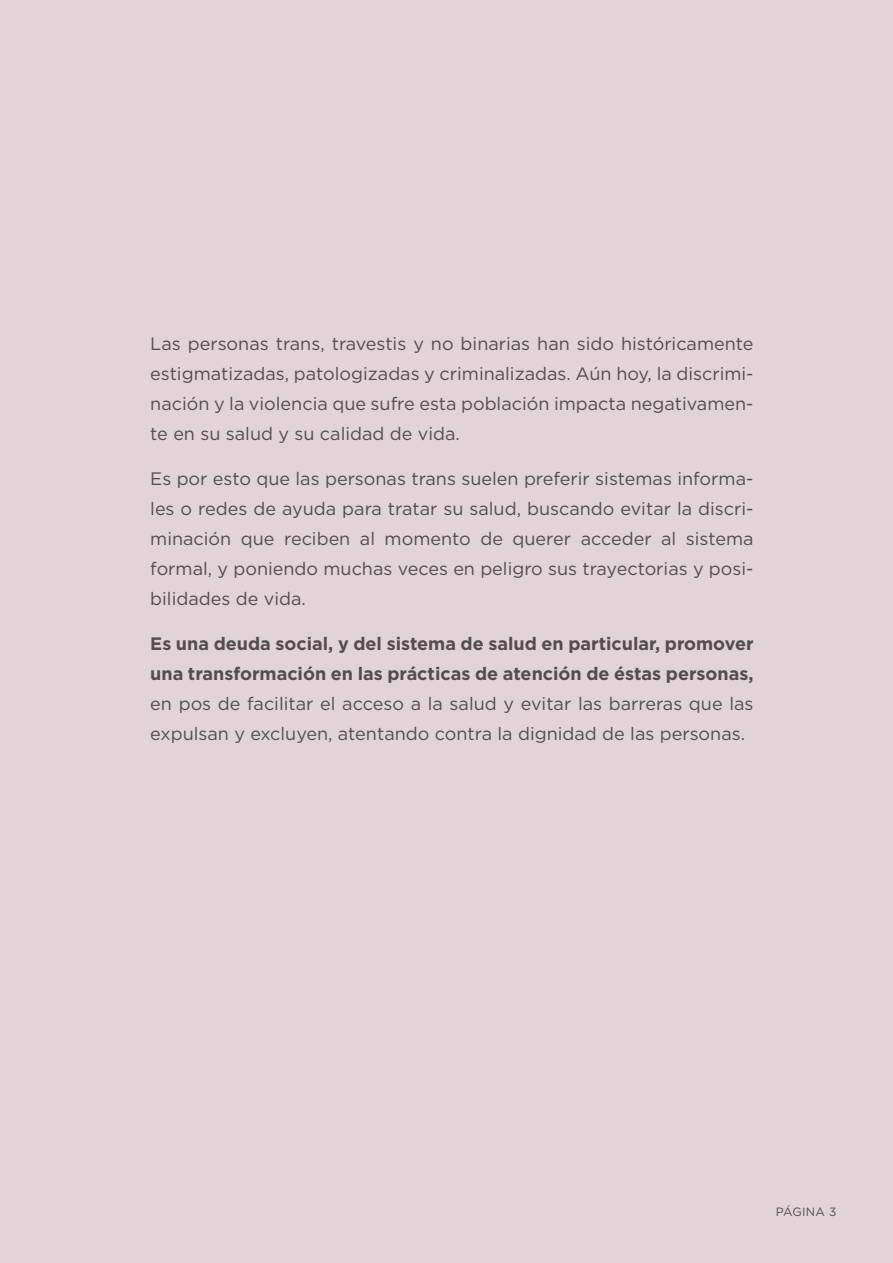
<style>
.page{position:relative;width:893px;height:1263px;background:#e2d3d9}
.page>*{position:absolute;margin:0;border:0;box-sizing:border-box;transform-origin:0 0}
.t1{font:18px/30px "Gotham";color:#524e4b;text-align:justify}
.t2{font:700 18px/30px "Gotham";color:#524e4b}
.t3{font:12px "Gotham";letter-spacing:.02em;color:#524e4b}
</style>
<div class="page">
<p class="t1" style="left:150px;top:328px;width:605px">Las personas trans, travestis y no binarias han sido históricamente estigmatizadas, patologizadas y criminalizadas. Aún hoy, la discrimi&shy;nación y la violencia que sufre esta población impacta negativamen&shy;te en su salud y su calidad de vida.</p>
<p class="t1" style="left:150px;top:464px;width:605px">Es por esto que las personas trans suelen preferir sistemas informa&shy;les o redes de ayuda para tratar su salud, buscando evitar la discri&shy;minación que reciben al momento de querer acceder al sistema formal, y poniendo muchas veces en peligro sus trayectorias y posi&shy;bilidades de vida.</p>
<p class="t2" style="left:150px;top:629px;width:605px">Es una deuda social, y del sistema de salud en particular, promover una transformación en las prácticas de atención de éstas personas,</p>
<p class="t1" style="left:150px;top:689px;width:605px">en pos de facilitar el acceso a la salud y evitar las barreras que las expulsan y excluyen, atentando contra la dignidad de las personas.</p>
<p class="t3" style="left:776px;top:1203px;width:62px">PÁGINA 3</p>
</div>
